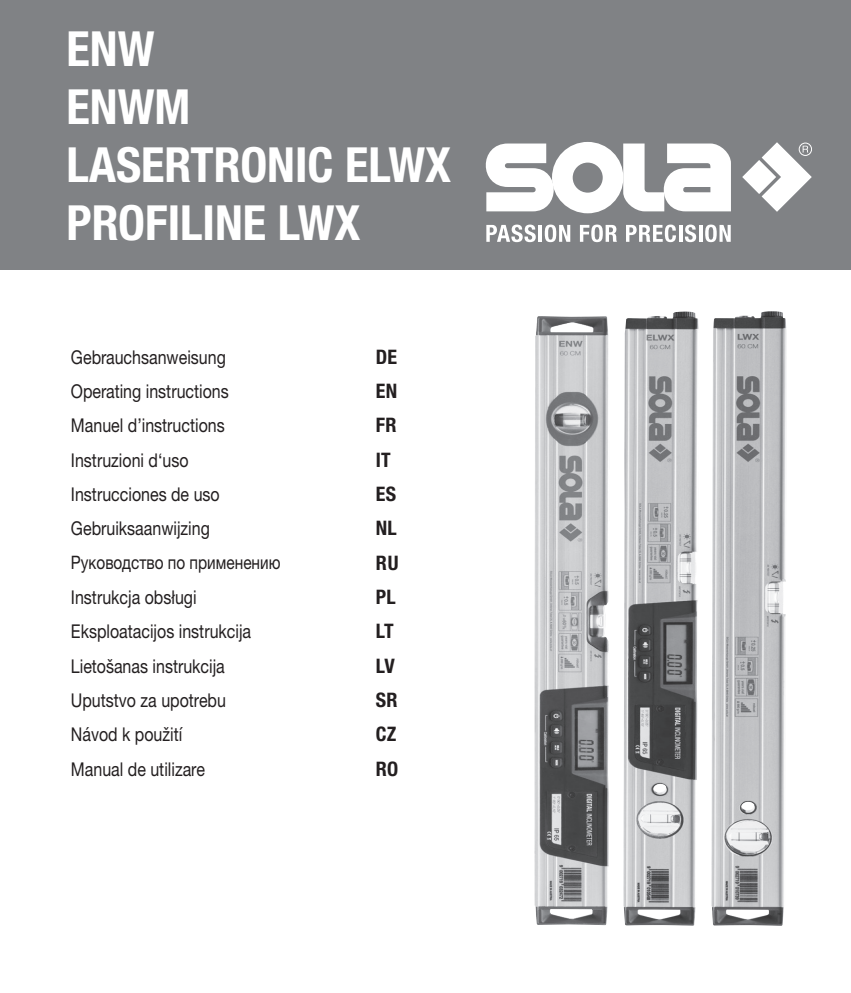
<style>
.page{position:relative;width:851px;height:993px;background:#fff}
.page>*{position:absolute;margin:0;border:0;box-sizing:border-box;transform-origin:0 0}
.t1{font:700 condensed 48.5px/58.2px "Helvetica Neue LTW1 G";color:#fff}
.t2{font:700 condensed 20px "Helvetica Neue LTW1 G";letter-spacing:.015em;color:#231f20}
.t3{font:19px "Helvetica Neue LTW1 G";color:#231f20;scale:.84 1}
.t4{font:18.5px "Helvetica Neue LTW1 G";color:#231f20;scale:.83 1}
</style>
<div class="page">
<div style="left:0;top:0;width:850px;height:269px;background:#808285"></div>
<svg style="left:485px;top:142px;width:245px;height:71px"></svg>
<svg style="left:742px;top:142px;width:69px;height:70px"></svg>
<svg style="left:486px;top:224px;width:49px;height:18px"></svg>
<hr style="left:538px;top:225px;width:3px;height:17px;background:#fff">
<svg style="left:544px;top:224px;width:26px;height:18px"></svg>
<svg style="left:580px;top:224px;width:37px;height:18px"></svg>
<svg style="left:626px;top:224px;width:50px;height:18px"></svg>
<svg style="left:679px;top:225px;width:3px;height:17px"></svg>
<svg style="left:685px;top:224px;width:11px;height:18px"></svg>
<svg style="left:699px;top:225px;width:3px;height:17px"></svg>
<svg style="left:705px;top:224px;width:25px;height:18px"></svg>
<img style="left:623px;top:311px;width:76px;height:614px">
<img style="left:711px;top:311px;width:75px;height:614px">
<img style="left:534px;top:316px;width:75px;height:608px">
<h1 class="t1" style="left:67px;top:20px;width:386px">ENW<br>ENWM<br>LASERTRONIC ELWX<br>PROFILINE LWX</h1>
<p class="t3" style="left:71px;top:345px;width:186px">Gebrauchsanweisung</p>
<p class="t2" style="left:376px;top:344px;width:23px">DE</p>
<p class="t3" style="left:71px;top:379px;width:189px">Operating instructions</p>
<p class="t2" style="left:376px;top:379px;width:23px">EN</p>
<p class="t3" style="left:71px;top:414px;width:185px">Manuel d’instructions</p>
<p class="t2" style="left:376px;top:413px;width:22px">FR</p>
<p class="t3" style="left:71px;top:448px;width:142px">Instruzioni d‘uso</p>
<p class="t2" style="left:376px;top:447px;width:17px">IT</p>
<p class="t3" style="left:71px;top:482px;width:179px">Instrucciones de uso</p>
<p class="t2" style="left:376px;top:482px;width:22px">ES</p>
<p class="t3" style="left:71px;top:516px;width:167px">Gebruiksaanwijzing</p>
<p class="t2" style="left:376px;top:516px;width:23px">NL</p>
<p class="t4" style="left:71px;top:551px;width:254px">Руководство по применению</p>
<p class="t2" style="left:376px;top:550px;width:24px">RU</p>
<p class="t3" style="left:71px;top:585px;width:151px">Instrukcja obsługi</p>
<p class="t2" style="left:376px;top:584px;width:21px">PL</p>
<p class="t3" style="left:71px;top:619px;width:216px">Eksploatacijos instrukcija</p>
<p class="t2" style="left:376px;top:619px;width:19px">LT</p>
<p class="t3" style="left:71px;top:653px;width:185px">Lietošanas instrukcija</p>
<p class="t2" style="left:376px;top:653px;width:21px">LV</p>
<p class="t3" style="left:71px;top:688px;width:186px">Uputstvo za upotrebu</p>
<p class="t2" style="left:376px;top:687px;width:23px">SR</p>
<p class="t3" style="left:71px;top:722px;width:134px">Návod k použití</p>
<p class="t2" style="left:376px;top:721px;width:22px">CZ</p>
<p class="t3" style="left:71px;top:756px;width:161px">Manual de utilizare</p>
<p class="t2" style="left:376px;top:756px;width:24px">RO</p>
</div>
